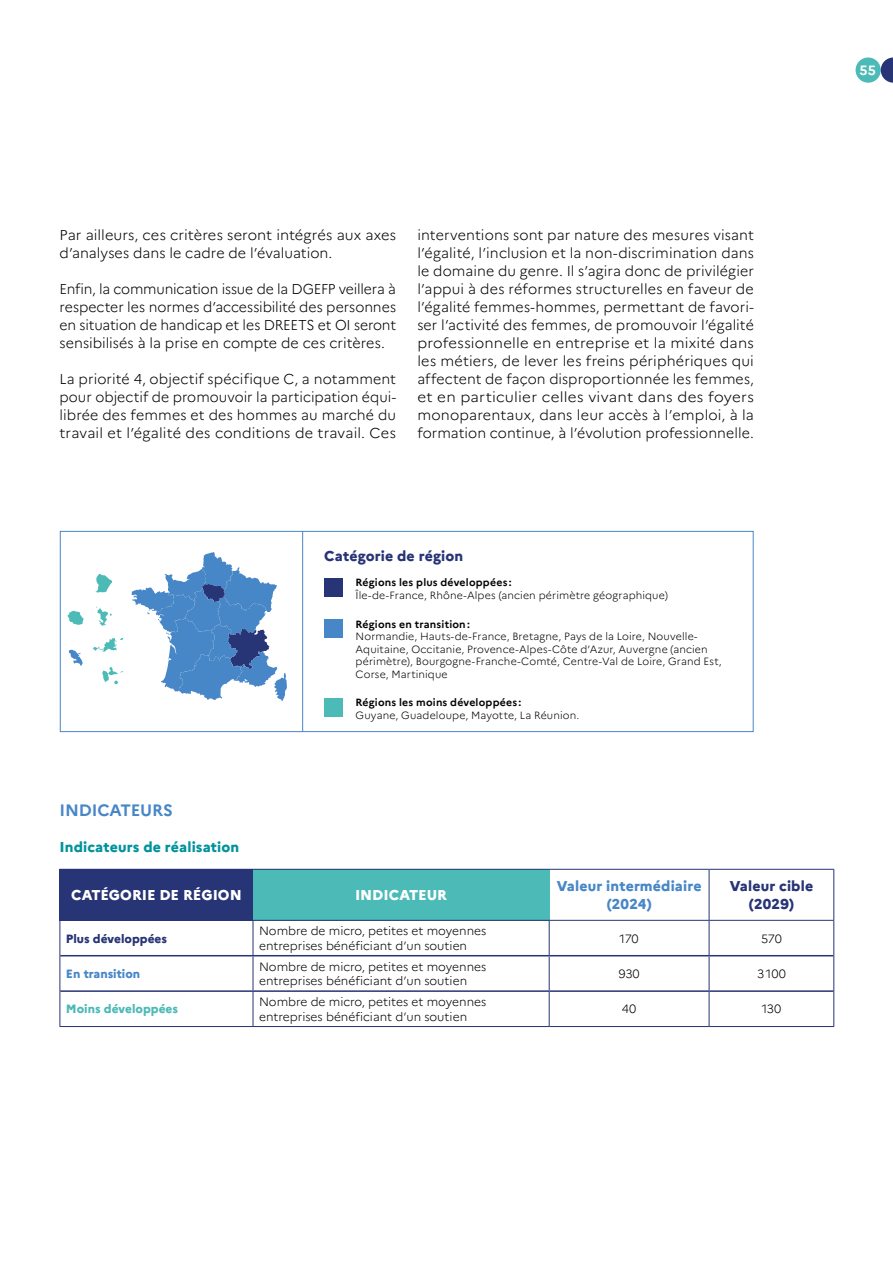
<style>
.page{position:relative;width:893px;height:1263px;background:#fff}
.page>*{position:absolute;margin:0;border:0;box-sizing:border-box;transform-origin:0 0}
.t1{font:700 16.5px "Marianne";letter-spacing:-.01em;color:#4887c7}
.t2{font:300 14.25px/18px "Marianne";letter-spacing:.005em;color:#000;text-align:justify}
.t3{font:800 14.25px/18px "Marianne";letter-spacing:.01em;color:#273475;text-align:center}
.t4{font:800 14.25px "Marianne";color:#fff}
.t5{font:800 14.25px/18px "Marianne";letter-spacing:.01em;color:#4887c7;text-align:center}
.t6{font:800 14.25px "Marianne";letter-spacing:.01em;color:#00939c}
.t7{font:700 13.5px "Marianne";color:#fff}
.t8{font:300 12px/14.4px "Marianne";color:#000}
.t9{font:800 12px "Marianne";color:#4cbab6}
.t10{font:800 12px "Marianne";color:#273475}
.t11{font:800 12px "Marianne";color:#4887c7}
.t12{font:300 10.5px/12.6px "Marianne";letter-spacing:.01em;color:#000}
.t13{font:700 10.5px "Marianne";letter-spacing:.02em;color:#000}
</style>
<div class="page">
<div style="left:855px;top:57px;width:26px;height:26px;background:#4cbab6;border-radius:50%"></div>
<svg style="left:881px;top:57px;width:12px;height:26px"></svg>
<div style="left:60px;top:531px;width:693px;height:201px;border:1px solid #4887c7"></div>
<svg style="left:132px;top:552px;width:155px;height:149px"></svg>
<svg style="left:68px;top:611px;width:16px;height:14px"></svg>
<svg style="left:102px;top:666px;width:21px;height:18px"></svg>
<svg style="left:69px;top:650px;width:14px;height:16px"></svg>
<svg style="left:95px;top:574px;width:17px;height:19px"></svg>
<svg style="left:96px;top:607px;width:16px;height:19px"></svg>
<svg style="left:93px;top:638px;width:30px;height:14px"></svg>
<div style="left:324px;top:578px;width:19px;height:19px;background:#273475"></div>
<div style="left:324px;top:620px;width:19px;height:18px;background:#4887c7"></div>
<div style="left:324px;top:698px;width:19px;height:19px;background:#4cbab6"></div>
<hr style="left:302px;top:531px;width:1px;height:201px;background:#4887c7">
<div style="left:60px;top:869px;width:193px;height:51px;background:#273475"></div>
<div style="left:253px;top:869px;width:296px;height:51px;background:#4cbab6"></div>
<hr style="left:60px;top:920px;width:193px;height:1px;background:#273475">
<hr style="left:253px;top:920px;width:296px;height:1px;background:#273475">
<hr style="left:253px;top:921px;width:1px;height:34px;background:#273475">
<hr style="left:549px;top:920px;width:160px;height:1px;background:#273475">
<hr style="left:549px;top:921px;width:1px;height:34px;background:#273475">
<hr style="left:709px;top:920px;width:125px;height:1px;background:#273475">
<hr style="left:709px;top:921px;width:1px;height:34px;background:#273475">
<hr style="left:253px;top:956px;width:1px;height:34px;background:#273475">
<hr style="left:549px;top:956px;width:1px;height:34px;background:#273475">
<hr style="left:709px;top:956px;width:1px;height:34px;background:#273475">
<hr style="left:709px;top:870px;width:1px;height:50px;background:#273475">
<hr style="left:253px;top:992px;width:1px;height:34px;background:#273475">
<hr style="left:549px;top:992px;width:1px;height:34px;background:#273475">
<hr style="left:709px;top:992px;width:1px;height:34px;background:#273475">
<hr style="left:60px;top:955px;width:193px;height:1px;background:#273475">
<hr style="left:253px;top:955px;width:296px;height:1px;background:#273475">
<hr style="left:549px;top:955px;width:160px;height:1px;background:#273475">
<hr style="left:709px;top:955px;width:124px;height:1px;background:#273475">
<hr style="left:60px;top:990px;width:193px;height:2px;background:#273475">
<hr style="left:253px;top:990px;width:296px;height:2px;background:#273475">
<hr style="left:549px;top:990px;width:160px;height:2px;background:#273475">
<hr style="left:709px;top:990px;width:124px;height:2px;background:#273475">
<hr style="left:253px;top:869px;width:296px;height:1px;background:#273475">
<hr style="left:549px;top:869px;width:160px;height:1px;background:#273475">
<hr style="left:709px;top:869px;width:125px;height:1px;background:#273475">
<hr style="left:833px;top:870px;width:1px;height:50px;background:#273475">
<hr style="left:60px;top:921px;width:1px;height:35px;background:#273475">
<hr style="left:833px;top:921px;width:1px;height:35px;background:#273475">
<hr style="left:60px;top:956px;width:1px;height:35px;background:#273475">
<hr style="left:833px;top:956px;width:1px;height:35px;background:#273475">
<hr style="left:60px;top:991px;width:1px;height:35px;background:#273475">
<hr style="left:833px;top:991px;width:1px;height:35px;background:#273475">
<hr style="left:60px;top:1026px;width:193px;height:1px;background:#273475">
<hr style="left:253px;top:1026px;width:296px;height:1px;background:#273475">
<hr style="left:549px;top:1026px;width:160px;height:1px;background:#273475">
<hr style="left:709px;top:1026px;width:125px;height:1px;background:#273475">
<p class="t7" style="left:859px;top:60px;width:18px">55</p>
<p class="t2" style="left:60px;top:224px;width:338px">Par ailleurs, ces critères seront intégrés aux axes d’analyses dans le cadre de l’évaluation.</p>
<p class="t2" style="left:60px;top:278px;width:338px">Enfin, la communication issue de la DGEFP veillera à respecter les normes d’accessibilité des personnes en situation de handicap et les DREETS et OI seront sensibilisés à la prise en compte de ces critères.</p>
<p class="t2" style="left:60px;top:368px;width:338px">La priorité 4, objectif spécifique C, a notamment pour objectif de promouvoir la participation équi&shy;librée des femmes et des hommes au marché du travail et l’égalité des conditions de travail. Ces</p>
<p class="t2" style="left:417px;top:224px;width:338px">interventions sont par nature des mesures visant l’égalité, l’inclusion et la non-discrimination dans le domaine du genre. Il s’agira donc de privilégier l’appui à des réformes structurelles en faveur de l’égalité femmes-hommes, permettant de favori&shy;ser l’activité des femmes, de promouvoir l’égalité professionnelle en entreprise et la mixité dans les métiers, de lever les freins périphériques qui affectent de façon disproportionnée les femmes, et en particulier celles vivant dans des foyers monoparentaux, dans leur accès à l’emploi, à la formation continue, à l’évolution professionnelle.</p>
<p class="t3" style="left:324px;top:545px;width:140px">Catégorie de région</p>
<p class="t13" style="left:356px;top:574px;width:158px">Régions les plus développées :</p>
<p class="t12" style="left:356px;top:588px;width:314px">Île-de-France, Rhône-Alpes (ancien périmètre géographique)</p>
<p class="t13" style="left:356px;top:616px;width:116px">Régions en transition :</p>
<p class="t12" style="left:356px;top:629px;width:368px">Normandie, Hauts-de-France, Bretagne, Pays de la Loire, Nouvelle-Aquitaine, Occitanie, Provence-Alpes-Côte d’Azur, Auvergne (ancien périmètre), Bourgogne-Franche-Comté, Centre-Val de Loire, Grand Est, Corse, Martinique</p>
<p class="t13" style="left:356px;top:694px;width:167px">Régions les moins développées :</p>
<p class="t12" style="left:356px;top:708px;width:225px">Guyane, Guadeloupe, Mayotte, La Réunion.</p>
<p class="t1" style="left:60px;top:797px;width:115px">INDICATEURS</p>
<p class="t6" style="left:60px;top:835px;width:181px">Indicateurs de réalisation</p>
<p class="t4" style="left:71px;top:884px;width:172px">CATÉGORIE DE RÉGION</p>
<p class="t4" style="left:355px;top:884px;width:93px">INDICATEUR</p>
<p class="t5" style="left:557px;top:876px;width:146px">Valeur intermédiaire (2024)</p>
<p class="t3" style="left:730px;top:876px;width:85px">Valeur cible (2029)</p>
<p class="t10" style="left:66px;top:929px;width:103px">Plus développées</p>
<p class="t8" style="left:259px;top:923px;width:229px">Nombre de micro, petites et moyennes entreprises bénéficiant d’un soutien</p>
<p class="t8" style="left:619px;top:930px;width:21px">170</p>
<p class="t8" style="left:761px;top:930px;width:22px">570</p>
<p class="t11" style="left:66px;top:964px;width:76px">En transition</p>
<p class="t8" style="left:259px;top:958px;width:229px">Nombre de micro, petites et moyennes entreprises bénéficiant d’un soutien</p>
<p class="t8" style="left:618px;top:965px;width:23px">930</p>
<p class="t8" style="left:757px;top:965px;width:30px">3 100</p>
<p class="t9" style="left:66px;top:1000px;width:114px">Moins développées</p>
<p class="t8" style="left:259px;top:994px;width:229px">Nombre de micro, petites et moyennes entreprises bénéficiant d’un soutien</p>
<p class="t8" style="left:622px;top:1001px;width:16px">40</p>
<p class="t8" style="left:762px;top:1001px;width:21px">130</p>
</div>
